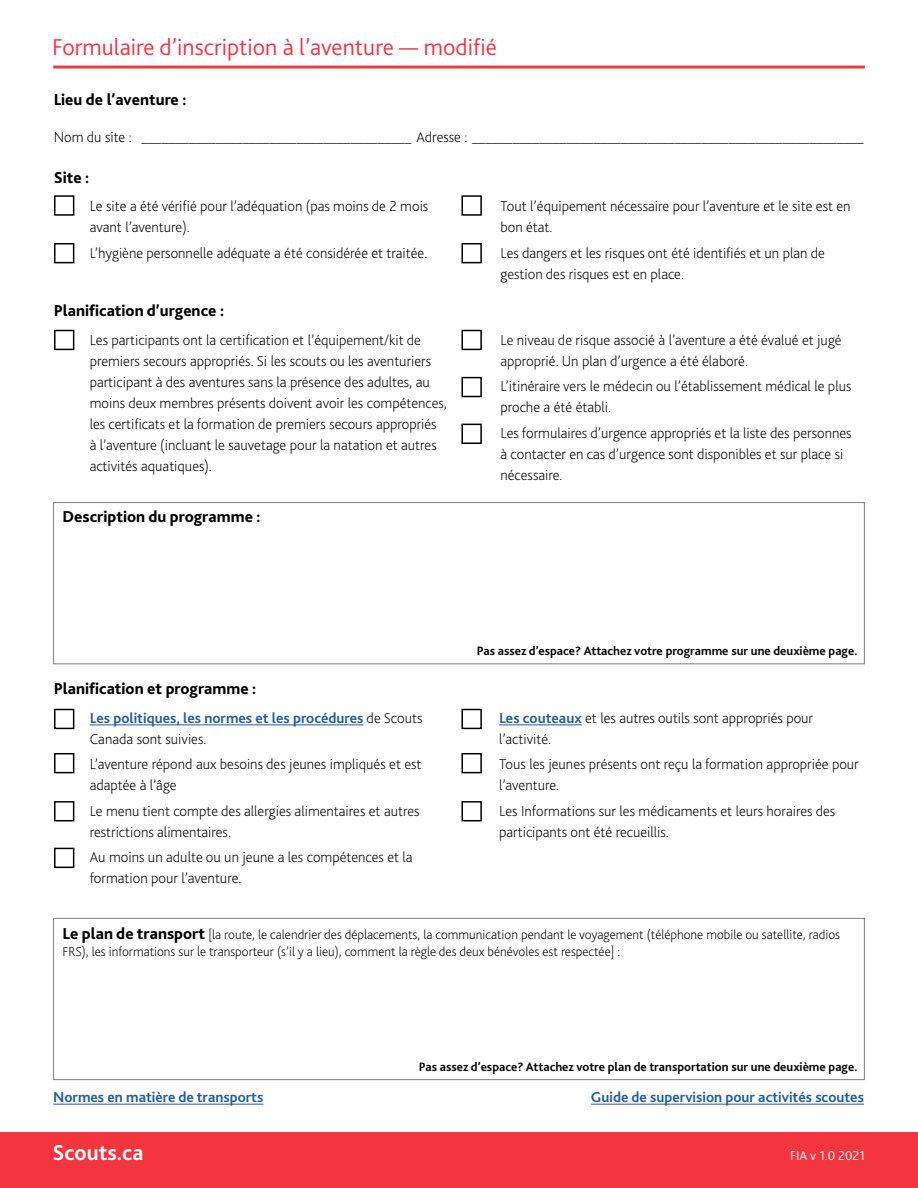
<style>
.page{position:relative;width:918px;height:1188px;background:#fff}
.page>*{position:absolute;margin:0;border:0;box-sizing:border-box;transform-origin:0 0}
.t1{font:300 24px "Bliss 2";color:#f33540}
.t2{font:700 22.5px "Bliss 2";color:#fff}
.t3{font:800 16.5px "Bliss 2";color:#000}
.t4{font:200 15px/21px "Bliss 2";color:#000}
.t5{font:700 15px/21px "Bliss 2";color:#215e9e}
.t6{font:200 13.5px/16.5px "Bliss 2";color:#000}
.t7{font:300 13.5px "Bliss 2";color:#fff}
.t8{font:700 12.75px "Bliss 2";color:#000}
.s1{font-weight:200;color:#000}
.s2{font-weight:700;color:#215e9e}
.s3{font-weight:800;font-size:16.5px}
</style>
<div class="page">
<div style="left:53px;top:502px;width:812px;height:162px;border:1px solid #7e8083"></div>
<div style="left:53px;top:918px;width:812px;height:162px;border:1px solid #7e8083"></div>
<hr style="left:90px;top:724px;width:273px;height:1px;background:#215e9e">
<hr style="left:499px;top:724px;width:83px;height:1px;background:#215e9e">
<hr style="left:53px;top:1104px;width:210px;height:1px;background:#215e9e">
<hr style="left:591px;top:1104px;width:273px;height:1px;background:#215e9e">
<div style="left:54px;top:709px;width:20px;height:20px;border:2px solid #000"></div>
<div style="left:54px;top:330px;width:20px;height:20px;border:2px solid #000"></div>
<div style="left:54px;top:195px;width:20px;height:21px;border:2px solid #000"></div>
<div style="left:54px;top:243px;width:20px;height:20px;border:2px solid #000"></div>
<div style="left:461px;top:709px;width:21px;height:20px;border:2px solid #000"></div>
<div style="left:461px;top:330px;width:21px;height:20px;border:2px solid #000"></div>
<div style="left:461px;top:195px;width:21px;height:21px;border:2px solid #000"></div>
<div style="left:461px;top:243px;width:21px;height:20px;border:2px solid #000"></div>
<div style="left:461px;top:753px;width:21px;height:20px;border:2px solid #000"></div>
<div style="left:461px;top:424px;width:21px;height:20px;border:2px solid #000"></div>
<div style="left:461px;top:801px;width:21px;height:20px;border:2px solid #000"></div>
<div style="left:461px;top:377px;width:21px;height:20px;border:2px solid #000"></div>
<div style="left:54px;top:753px;width:20px;height:20px;border:2px solid #000"></div>
<div style="left:54px;top:801px;width:20px;height:20px;border:2px solid #000"></div>
<div style="left:54px;top:848px;width:20px;height:20px;border:2px solid #000"></div>
<hr style="left:53px;top:66px;width:812px;height:3px;background:#f33540">
<div style="left:0;top:1132px;width:918px;height:56px;background:#f33540"></div>
<h1 class="t1" style="left:52px;top:32px;width:446px">Formulaire d’inscription à l’aventure — modifié</h1>
<p class="t3" style="left:54px;top:89px;width:134px">Lieu de l’aventure :</p>
<p class="t4" style="left:54px;top:127px;width:812px">Nom du site : ________________________________________ Adresse : __________________________________________________________</p>
<p class="t3" style="left:54px;top:167px;width:37px">Site :</p>
<p class="t4" style="left:90px;top:196px;width:340px">Le site a été vérifié pour l’adéquation (pas moins de 2 mois avant l’aventure).</p>
<p class="t4" style="left:90px;top:242px;width:339px">L’hygiène personnelle adéquate a été considérée et traitée.</p>
<p class="t4" style="left:500px;top:196px;width:352px">Tout l’équipement nécessaire pour l’aventure et le site est en bon état.</p>
<p class="t4" style="left:500px;top:242px;width:326px">Les dangers et les risques ont été identifiés et un plan de gestion des risques est en place.</p>
<p class="t3" style="left:54px;top:301px;width:172px">Planification d’urgence :</p>
<p class="t4" style="left:90px;top:329px;width:359px">Les participants ont la certification et l’équipement/kit de premiers secours appropriés. Si les scouts ou les aventuriers participant à des aventures sans la présence des adultes, au moins deux membres présents doivent avoir les compétences, les certificats et la formation de premiers secours appropriés à l’aventure (incluant le sauvetage pour la natation et autres activités aquatiques).</p>
<p class="t4" style="left:500px;top:329px;width:343px">Le niveau de risque associé à l’aventure a été évalué et jugé approprié. Un plan d’urgence a été élaboré.</p>
<p class="t4" style="left:500px;top:376px;width:352px">L’itinéraire vers le médecin ou l’établissement médical le plus proche a été établi.</p>
<p class="t4" style="left:500px;top:422px;width:353px">Les formulaires d’urgence appropriés et la liste des personnes à contacter en cas d’urgence sont disponibles et sur place si nécessaire.</p>
<p class="t3" style="left:63px;top:506px;width:200px">Description du programme :</p>
<p class="t3" style="left:54px;top:678px;width:204px">Planification et programme :</p>
<p class="t5" style="left:90px;top:707px;width:334px">Les politiques, les normes et les procédures <span class="s1">de Scouts<br>Canada sont suivies.</span></p>
<p class="t4" style="left:90px;top:753px;width:333px">L’aventure répond aux besoins des jeunes impliqués et est adaptée à l’âge</p>
<p class="t4" style="left:90px;top:800px;width:331px">Le menu tient compte des allergies alimentaires et autres restrictions alimentaires.</p>
<p class="t4" style="left:90px;top:846px;width:324px">Au moins un adulte ou un jeune a les compétences et la formation pour l’aventure.</p>
<p class="t8" style="left:477px;top:643px;width:382px">Pas assez d’espace? Attachez votre programme sur une deuxième page.</p>
<p class="t4" style="left:499px;top:707px;width:315px"><span class="s2">Les couteaux</span> et les autres outils sont appropriés pour l’activité.</p>
<p class="t4" style="left:499px;top:753px;width:361px">Tous les jeunes présents ont reçu la formation appropriée pour l’aventure.</p>
<p class="t4" style="left:499px;top:800px;width:338px">Les Informations sur les médicaments et leurs horaires des participants ont été recueillis.</p>
<p class="t6" style="left:63px;top:926px;width:779px"><span class="s3">Le plan de transport</span> [la route, le calendrier des déplacements, la communication pendant le voyagement (téléphone mobile ou satellite, radios<br>FRS), les informations sur le transporteur (s’il y a lieu), comment la règle des deux bénévoles est respectée] :</p>
<p class="t8" style="left:419px;top:1059px;width:440px">Pas assez d’espace? Attachez votre plan de transportation sur une deuxième page.</p>
<p class="t5" style="left:53px;top:1086px;width:212px">Normes en matière de transports</p>
<p class="t5" style="left:591px;top:1086px;width:275px">Guide de supervision pour activités scoutes</p>
<h2 class="t2" style="left:52px;top:1139px;width:92px">Scouts.ca</h2>
<p class="t7" style="left:790px;top:1147px;width:76px">FIA v 1.0 2021</p>
</div>
